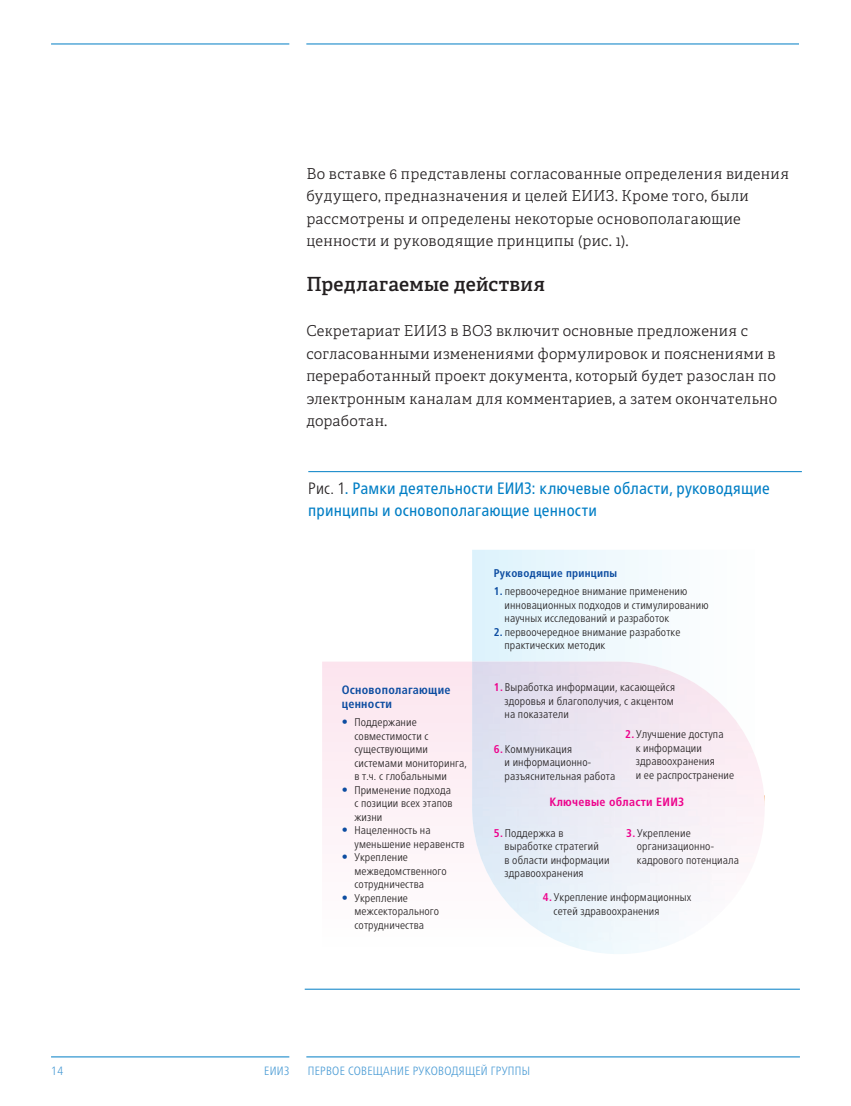
<style>
.page{position:relative;width:851px;height:1106px;background:#fff}
.page>*{position:absolute;margin:0;border:0;box-sizing:border-box;transform-origin:0 0}
.HEAD_B{font:600 19.5px "Adelle CYR";letter-spacing:.01em;color:#231f20}
.fig__Credit___sou{font:condensed 16.5px/22.5px "Frutiger Neue LTW1 G";letter-spacing:.01em;color:#007ec5}
.BODY_TEXT_a{font:300 15px/22.5px "Adelle CYR";letter-spacing:.02em;color:#231f20}
.t1{font:700 condensed 12.15px/14.5px "Frutiger LTCYR";letter-spacing:.025em;color:#0d4da1}
.t2{font:300 condensed 12px "Frutiger Neue LTW1 G";letter-spacing:.025em;color:#4b9cd5}
.t3{font:700 condensed 12px "Frutiger LTCYR";letter-spacing:.025em;color:#ed028c}
.t4{font:300 condensed 11.25px/13.5px "Frutiger Neue LTW1 G";letter-spacing:.01em;color:#231f20}
.t5{font:700 condensed 11.25px "Frutiger LTCYR";letter-spacing:.025em;color:#0d4da1}
.s1{font-weight:300;color:#231f20}
.s2{font-family:"Frutiger LTCYR";font-weight:700;font-size:12.15px;color:#0d4da1}
.s3{font-family:"Frutiger LTCYR";font-weight:700;color:#0d4da1}
.s4{font-family:"Frutiger LTCYR";font-weight:700;color:#ed028c}
</style>
<div class="page">
<hr style="left:51px;top:1056px;width:238px;height:1px;background:#007ec5">
<hr style="left:51px;top:44px;width:238px;height:1px;background:#007ec5">
<hr style="left:306px;top:1056px;width:493px;height:1px;background:#007ec5">
<hr style="left:306px;top:44px;width:493px;height:1px;background:#007ec5">
<svg style="left:322px;top:661px;width:327px;height:291px"></svg>
<svg style="left:472px;top:550px;width:292px;height:400px"></svg>
<img style="left:472px;top:661px;width:170px;height:293px">
<svg style="left:762px;top:795px;width:3px;height:35px"></svg>
<hr style="left:308px;top:471px;width:493px;height:1px;background:#007ec5">
<hr style="left:305px;top:989px;width:494px;height:1px;background:#007ec5">
<p class="BODY_TEXT_a" style="left:306px;top:162px;width:484px">Во вставке 6 представлены согласованные определения видения будущего, предназначения и целей ЕИИЗ. Кроме того, были рассмотрены и определены некоторые основополагающие ценности и руководящие принципы (рис. 1).</p>
<p class="HEAD_B" style="left:306px;top:270px;width:240px">Предлагаемые действия</p>
<p class="BODY_TEXT_a" style="left:306px;top:319px;width:472px">Секретариат ЕИИЗ в ВОЗ включит основные предложения с согласованными изменениями формулировок и пояснениями в переработанный проект документа, который будет разослан по электронным каналам для комментариев, а затем окончательно доработан.</p>
<p class="fig__Credit___sou" style="left:308px;top:477px;width:463px"><span class="s1">Рис. 1</span>. Рамки деятельности ЕИИЗ: ключевые области, руководящие принципы и основополагающие ценности</p>
<p class="t1" style="left:341px;top:682px;width:110px">Основополагающие ценности</p>
<p class="t4" style="left:354px;top:715px;width:114px;text-indent:-13px"><span class="s2">•</span> Поддержание совместимости с существующими системами мониторинга, в т.ч. с глобальными</p>
<p class="t4" style="left:354px;top:783px;width:100px;text-indent:-13px"><span class="s2">•</span> Применение подхода с позиции всех этапов жизни</p>
<p class="t4" style="left:354px;top:823px;width:111px;text-indent:-13px"><span class="s2">•</span> Нацеленность на уменьшение неравенств</p>
<p class="t4" style="left:354px;top:850px;width:94px;text-indent:-13px"><span class="s2">•</span> Укрепление межведомственного сотрудничества</p>
<p class="t4" style="left:354px;top:891px;width:86px;text-indent:-13px"><span class="s2">•</span> Укрепление межсекторального сотрудничества</p>
<p class="t5" style="left:494px;top:567px;width:125px">Руководящие принципы</p>
<p class="t4" style="left:504px;top:584px;width:205px;text-indent:-11px"><span class="s3">1.</span> первоочередное внимание применению инновационных подходов и стимулированию научных исследований и разработок</p>
<p class="t4" style="left:504px;top:625px;width:177px;text-indent:-11px"><span class="s3">2.</span> первоочередное внимание разработке практических методик</p>
<p class="t4" style="left:504px;top:680px;width:172px;text-align:justify;text-indent:-11px"><span class="s4">1.</span> Выработка информации, касающейся здоровья и благополучия, с акцентом на показатели</p>
<p class="t4" style="left:504px;top:742px;width:112px;text-indent:-11px"><span class="s4">6.</span> Коммуникация<br>и информационно&shy;разъяснительная работа</p>
<p class="t4" style="left:635px;top:727px;width:100px;text-indent:-11px"><span class="s4">2.</span> Улучшение доступа<br>к информации здравоохранения<br>и ее распространение</p>
<p class="t3" style="left:549px;top:795px;width:136px">Ключевые области ЕИИЗ</p>
<p class="t4" style="left:636px;top:825px;width:104px;text-indent:-11px"><span class="s4">3.</span> Укрепление организационно&shy;кадрового потенциала</p>
<p class="t4" style="left:504px;top:825px;width:106px;text-indent:-11px"><span class="s4">5.</span> Поддержка в выработке стратегий<br>в области информации здравоохранения</p>
<p class="t4" style="left:553px;top:890px;width:139px;text-indent:-11px"><span class="s4">4.</span> Укрепление информационных сетей здравоохранения</p>
<p class="t2" style="left:51px;top:1063px;width:14px">14</p>
<p class="t2" style="left:264px;top:1063px;width:27px">ЕИИЗ</p>
<p class="t2" style="left:308px;top:1063px;width:224px">ПЕРВОЕ СОВЕЩАНИЕ РУКОВОДЯЩЕЙ ГРУППЫ</p>
</div>
